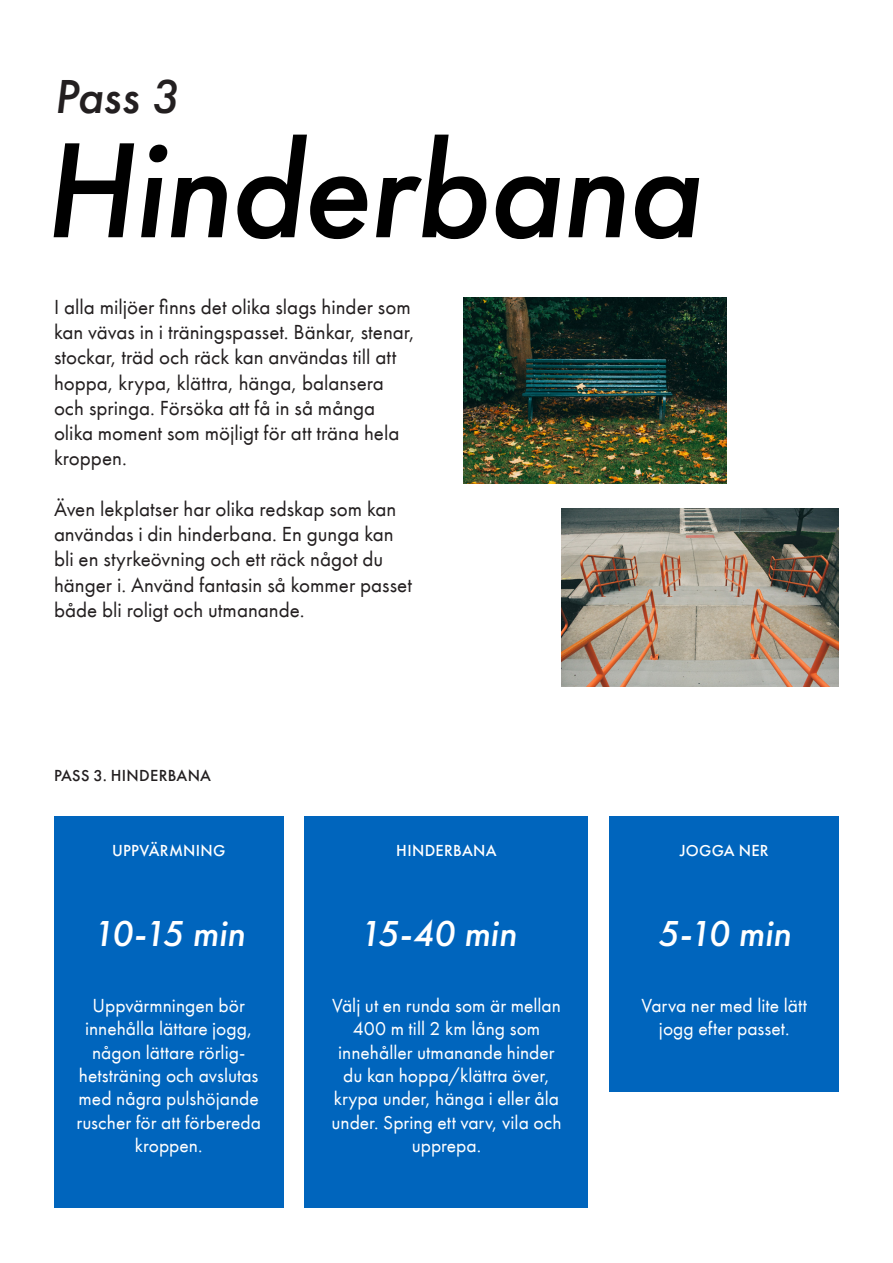
<style>
.page{position:relative;width:893px;height:1263px;background:#fff}
.page>*{position:absolute;margin:0;border:0;box-sizing:border-box;transform-origin:0 0}
.Styckeformat_1{font:italic 500 140.7px "Futura PT";letter-spacing:-.015em;color:#000}
.Styckeformat_3{font:italic 500 49.5px "Futura PT";color:#231f20}
.Styckeformat_3-2{font:italic 500 37.5px "Futura PT";color:#fff}
.Styckeformat_1-2{font:21px/25.2px "Futura PT";color:#231f20}
.Styckeformat_1-3{font:19.5px/23.4px "Futura PT";color:#fff;text-align:center}
.Styckeformat_2{font:500 16.5px "Futura PT";letter-spacing:.02em;color:#fff}
.Styckeformat_2-2{font:500 16.5px "Futura PT";letter-spacing:.02em;color:#231f20}
</style>
<div class="page">
<div style="left:54px;top:816px;width:229px;height:392px;background:#0065bd"></div>
<div style="left:305px;top:816px;width:283px;height:392px;background:#0065bd"></div>
<div style="left:609px;top:816px;width:230px;height:275px;background:#0065bd"></div>
<img style="left:463px;top:298px;width:263px;height:186px">
<img style="left:561px;top:509px;width:278px;height:177px">
<p class="Styckeformat_3" style="left:54px;top:66px;width:126px">Pass 3</p>
<p class="Styckeformat_1" style="left:42px;top:103px;width:660px">Hinderbana</p>
<p class="Styckeformat_1-2" style="left:54px;top:294px;width:362px">I alla miljöer finns det olika slags hinder som kan vävas in i träningspasset. Bänkar, stenar, stockar, träd och räck kan användas till att hoppa, krypa, klättra, hänga, balansera och springa. Försöka att få in så många olika moment som möjligt för att träna hela kroppen.</p>
<p class="Styckeformat_1-2" style="left:54px;top:496px;width:359px">Även lekplatser har olika redskap som kan användas i din hinderbana. En gunga kan bli en styrkeövning och ett räck något du hänger i. Använd fantasin så kommer passet både bli roligt och utmanande.</p>
<p class="Styckeformat_2-2" style="left:54px;top:765px;width:159px">PASS 3. HINDERBANA</p>
<p class="Styckeformat_2" style="left:112px;top:840px;width:115px">UPPVÄRMNING</p>
<p class="Styckeformat_2" style="left:396px;top:840px;width:102px">HINDERBANA</p>
<p class="Styckeformat_2" style="left:680px;top:840px;width:91px">JOGGA NER</p>
<p class="Styckeformat_3-2" style="left:92px;top:910px;width:154px">10-15 min</p>
<p class="Styckeformat_3-2" style="left:359px;top:910px;width:159px">15-40 min</p>
<p class="Styckeformat_3-2" style="left:657px;top:910px;width:135px">5-10 min</p>
<p class="Styckeformat_1-3" style="left:76px;top:993px;width:186px">Uppvärmningen bör innehålla lättare jogg, någon lättare rörlig&shy;hetsträning och avslutas med några pulshöjande ruscher för att förbereda kroppen.</p>
<p class="Styckeformat_1-3" style="left:641px;top:993px;width:167px">Varva ner med lite lätt jogg efter passet.</p>
<p class="Styckeformat_1-3" style="left:331px;top:993px;width:232px">Välj ut en runda som är mellan<br>400 m till 2 km lång som innehåller utmanande hinder du kan hoppa/klättra över, krypa under, hänga i eller åla under. Spring ett varv, vila och upprepa.</p>
</div>
